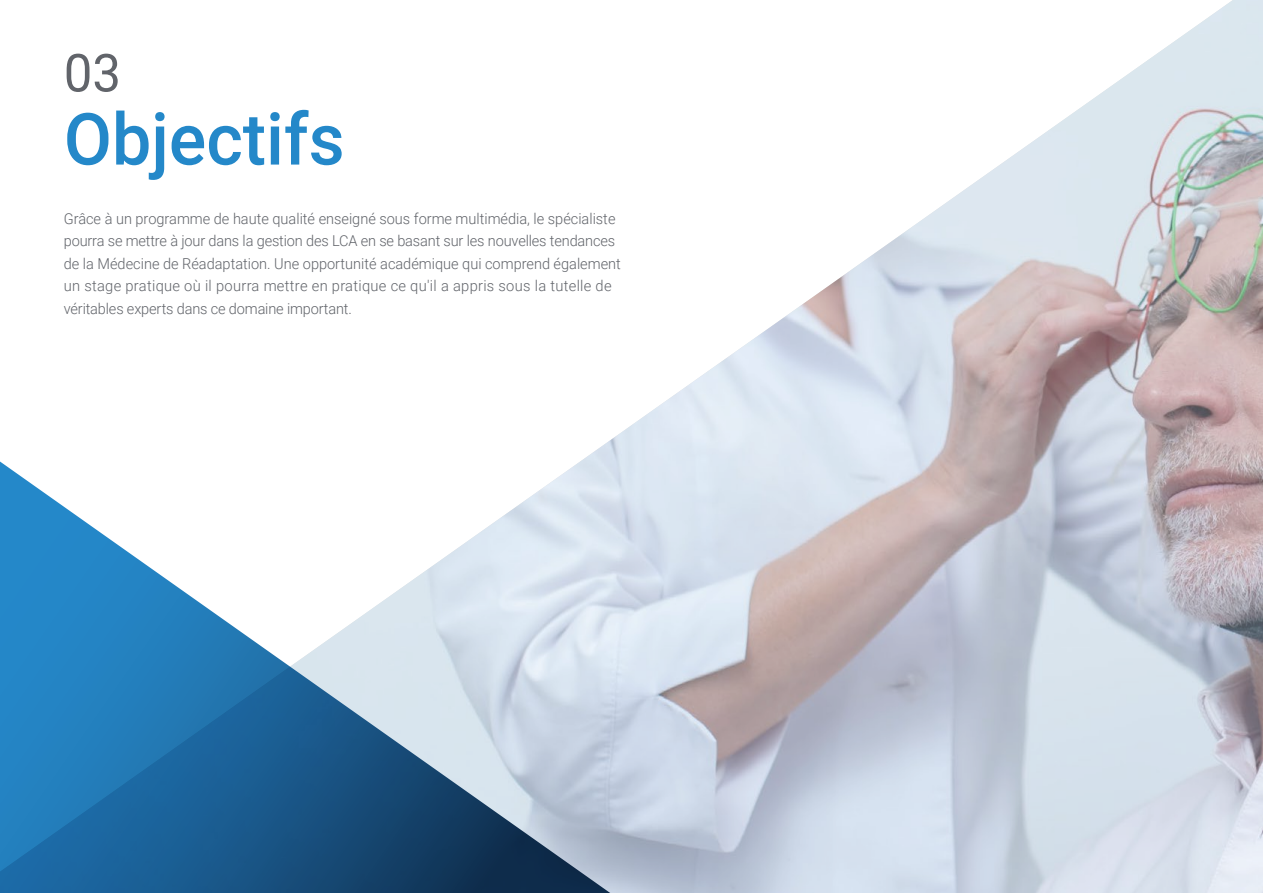
<style>
.page{position:relative;width:1263px;height:893px;background:#fff}
.page>*{position:absolute;margin:0;border:0;box-sizing:border-box;transform-origin:0 0}
.t1{font:500 72px "Roboto";color:#2488c9}
.t2{font:52.5px "Roboto";color:#61646a}
.t3{font:300 15px/22.5px "Roboto";color:#61646a}
</style>
<div class="page">
<img style="left:602px;top:0;width:661px;height:893px">
<svg style="left:0;top:446px;width:640px;height:447px"></svg>
<h2 class="t2" style="left:64px;top:36px;width:59px">03</h2>
<h1 class="t1" style="left:64px;top:89px;width:282px">Objectifs</h1>
<p class="t3" style="left:64px;top:207px;width:559px">Grâce à un programme de haute qualité enseigné sous forme multimédia, le spécialiste pourra se mettre à jour dans la gestion des LCA en se basant sur les nouvelles tendances de la Médecine de Réadaptation. Une opportunité académique qui comprend également un stage pratique où il pourra mettre en pratique ce qu'il a appris sous la tutelle de véritables experts dans ce domaine important.</p>
</div>
